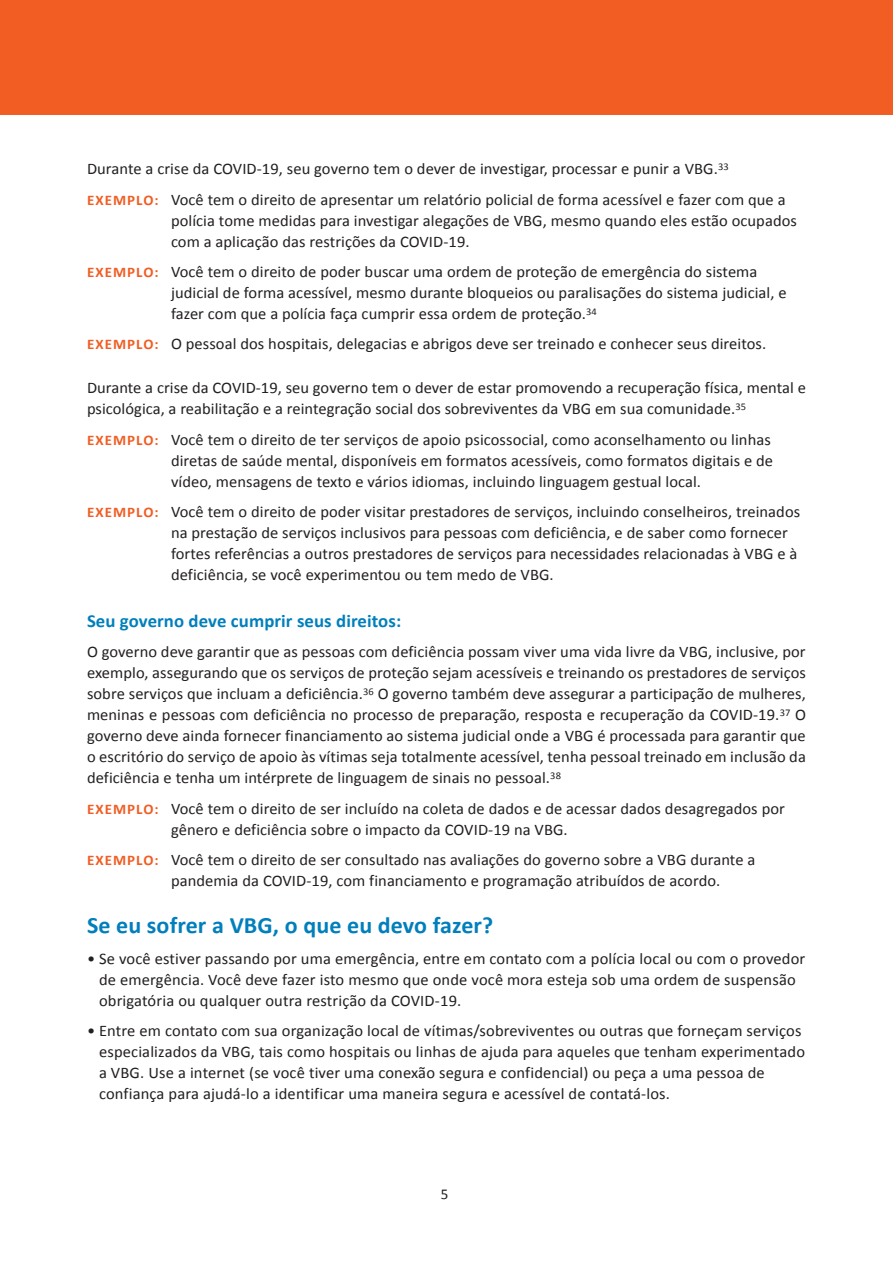
<style>
.page{position:relative;width:893px;height:1263px;background:#fff}
.page>*{position:absolute;margin:0;border:0;box-sizing:border-box;transform-origin:0 0}
.Subhead_Level_1__No{font:700 23.55px "Calibri";letter-spacing:.005em;color:#007fbc}
.Sub_Sub_Title{font:700 18.3px "Calibri";letter-spacing:.005em;color:#007fbc}
.BODY_TEXT__ITALIC_OR{font:16.2px/21px "Calibri";letter-spacing:.005em;color:#231f20}
.EXAMPLE{font:16.2px/21px "Calibri";letter-spacing:.005em;color:#231f20}
.t1{font:15px "Calibri";color:#231f20}
.s1{font-weight:700;font-size:14.7px;color:#f15d22}
</style>
<div class="page">
<div style="left:0;top:0;width:893px;height:115px;background:#f15d22"></div>
<p class="BODY_TEXT__ITALIC_OR" style="left:87px;top:159px;width:643px">Durante a crise da COVID-19, seu governo tem o dever de investigar, processar e punir a VBG.<sup>33</sup></p>
<p class="EXAMPLE" style="left:171px;top:189px;width:627px;text-indent:-84px"><span class="s1">EXEMPLO:</span> Você tem o direito de apresentar um relatório policial de forma acessível e fazer com que a polícia tome medidas para investigar alegações de VBG, mesmo quando eles estão ocupados com a aplicação das restrições da COVID-19.</p>
<p class="EXAMPLE" style="left:171px;top:261px;width:617px;text-indent:-84px"><span class="s1">EXEMPLO:</span> Você tem o direito de poder buscar uma ordem de proteção de emergência do sistema judicial de forma acessível, mesmo durante bloqueios ou paralisações do sistema judicial, e fazer com que a polícia faça cumprir essa ordem de proteção.<sup>34</sup></p>
<p class="EXAMPLE" style="left:87px;top:333px;width:681px"><span class="s1">EXEMPLO:</span> O pessoal dos hospitais, delegacias e abrigos deve ser treinado e conhecer seus direitos.</p>
<p class="BODY_TEXT__ITALIC_OR" style="left:87px;top:378px;width:720px">Durante a crise da COVID-19, seu governo tem o dever de estar promovendo a recuperação física, mental e psicológica, a reabilitação e a reintegração social dos sobreviventes da VBG em sua comunidade.<sup>35</sup></p>
<p class="EXAMPLE" style="left:171px;top:429px;width:604px;text-indent:-84px"><span class="s1">EXEMPLO:</span> Você tem o direito de ter serviços de apoio psicossocial, como aconselhamento ou linhas diretas de saúde mental, disponíveis em formatos acessíveis, como formatos digitais e de vídeo, mensagens de texto e vários idiomas, incluindo linguagem gestual local.</p>
<p class="EXAMPLE" style="left:171px;top:501px;width:631px;text-indent:-84px"><span class="s1">EXEMPLO:</span> Você tem o direito de poder visitar prestadores de serviços, incluindo conselheiros, treinados na prestação de serviços inclusivos para pessoas com deficiência, e de saber como fornecer fortes referências a outros prestadores de serviços para necessidades relacionadas à VBG e à deficiência, se você experimentou ou tem medo de VBG.</p>
<p class="Sub_Sub_Title" style="left:87px;top:609px;width:316px">Seu governo deve cumprir seus direitos:</p>
<p class="BODY_TEXT__ITALIC_OR" style="left:87px;top:642px;width:720px;text-align:justify">O governo deve garantir que as pessoas com deficiência possam viver uma vida livre da VBG, inclusive, por exemplo, assegurando que os serviços de proteção sejam acessíveis e treinando os prestadores de serviços sobre serviços que incluam a deficiência.<sup>36</sup> O governo também deve assegurar a participação de mulheres, meninas e pessoas com deficiência no processo de preparação, resposta e recuperação da COVID-19.<sup>37</sup> O governo deve ainda fornecer financiamento ao sistema judicial onde a VBG é processada para garantir que o escritório do serviço de apoio às vítimas seja totalmente acessível, tenha pessoal treinado em inclusão da deficiência e tenha um intérprete de linguagem de sinais no pessoal.<sup>38</sup></p>
<p class="EXAMPLE" style="left:171px;top:798px;width:615px;text-indent:-84px"><span class="s1">EXEMPLO:</span> Você tem o direito de ser incluído na coleta de dados e de acessar dados desagregados por gênero e deficiência sobre o impacto da COVID-19 na VBG.</p>
<p class="EXAMPLE" style="left:171px;top:849px;width:586px;text-indent:-84px"><span class="s1">EXEMPLO:</span> Você tem o direito de ser consultado nas avaliações do governo sobre a VBG durante a pandemia da COVID-19, com financiamento e programação atribuídos de acordo.</p>
<h2 class="Subhead_Level_1__No" style="left:87px;top:910px;width:408px">Se eu sofrer a VBG, o que eu devo fazer?</h2>
<p class="BODY_TEXT__ITALIC_OR" style="left:99px;top:948px;width:708px;text-indent:-12px">• Se você estiver passando por uma emergência, entre em contato com a polícia local ou com o provedor de emergência. Você deve fazer isto mesmo que onde você mora esteja sob uma ordem de suspensão obrigatória ou qualquer outra restrição da COVID-19.</p>
<p class="BODY_TEXT__ITALIC_OR" style="left:99px;top:1020px;width:707px;text-indent:-12px">• Entre em contato com sua organização local de vítimas/sobreviventes ou outras que forneçam serviços especializados da VBG, tais como hospitais ou linhas de ajuda para aqueles que tenham experimentado a VBG. Use a internet (se você tiver uma conexão segura e confidencial) ou peça a uma pessoa de confiança para ajudá-lo a identificar uma maneira segura e acessível de contatá-los.</p>
<p class="t1" style="left:441px;top:1184px;width:9px">5</p>
</div>
